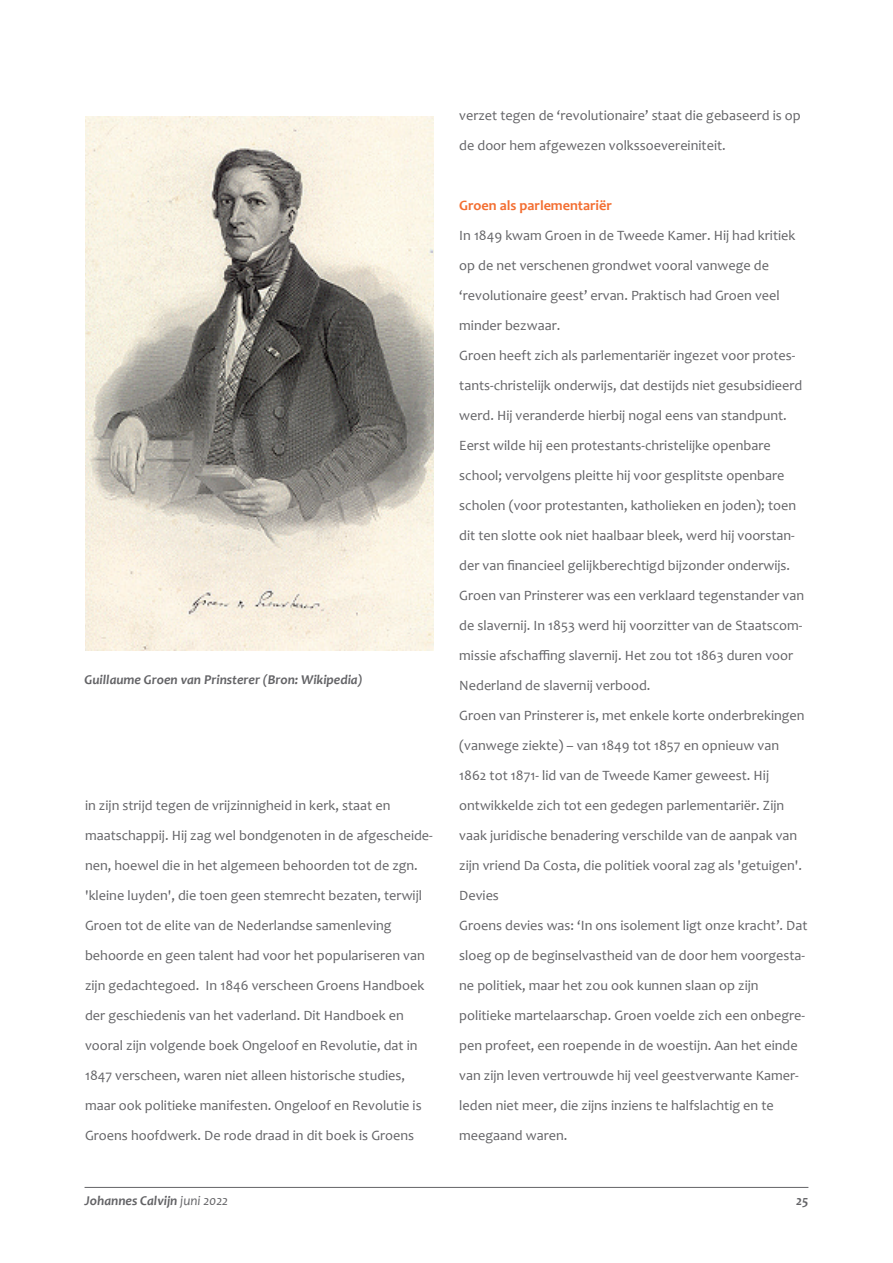
<style>
.page{position:relative;width:893px;height:1263px;background:#fff}
.page>*{position:absolute;margin:0;border:0;box-sizing:border-box;transform-origin:0 0}
.t1{font:14.25px/30px "Candara";color:#636366}
.t2{font:700 14.25px "Candara";color:#f36e31}
.t3{font:italic 700 13.5px "Candara";color:#636366}
.s1{font-weight:400}
</style>
<div class="page">
<hr style="left:85px;top:1187px;width:723px;height:1px;background:#636366">
<img style="left:85px;top:117px;width:349px;height:534px">
<p class="t3" style="left:85px;top:671px;width:279px">Guillaume Groen van Prinsterer (Bron: Wikipedia)</p>
<p class="t1" style="left:85px;top:790px;width:349px">in zijn strijd tegen de vrijzinnigheid in kerk, staat en maatschappij. Hij zag wel bondgenoten in de afgescheide&shy;nen, hoewel die in het algemeen behoorden tot de zgn. 'kleine luyden', die toen geen stemrecht bezaten, terwijl Groen tot de elite van de Nederlandse samenleving behoorde en geen talent had voor het populariseren van zijn gedachtegoed. In 1846 verscheen Groens Handboek der geschiedenis van het vaderland. Dit Handboek en vooral zijn volgende boek Ongeloof en Revolutie, dat in 1847 verscheen, waren niet alleen historische studies, maar ook politieke manifesten. Ongeloof en Revolutie is Groens hoofdwerk. De rode draad in dit boek is Groens</p>
<p class="t1" style="left:459px;top:100px;width:343px">verzet tegen de ‘revolutionaire’ staat die gebaseerd is op de door hem afgewezen volkssoevereiniteit.</p>
<p class="t2" style="left:459px;top:197px;width:154px">Groen als parlementariër</p>
<p class="t1" style="left:459px;top:220px;width:350px">In 1849 kwam Groen in de Tweede Kamer. Hij had kritiek op de net verschenen grondwet vooral vanwege de ‘revolutionaire geest’ ervan. Praktisch had Groen veel minder bezwaar.<br>Groen heeft zich als parlementariër ingezet voor protes&shy;tants-christelijk onderwijs, dat destijds niet gesubsidieerd werd. Hij veranderde hierbij nogal eens van standpunt.<br>Eerst wilde hij een protestants-christelijke openbare school; vervolgens pleitte hij voor gesplitste openbare scholen (voor protestanten, katholieken en joden); toen dit ten slotte ook niet haalbaar bleek, werd hij voorstan&shy;der van financieel gelijkberechtigd bijzonder onderwijs.<br>Groen van Prinsterer was een verklaard tegenstander van de slavernij. In 1853 werd hij voorzitter van de Staatscom&shy;missie afschaffing slavernij. Het zou tot 1863 duren voor Nederland de slavernij verbood.<br>Groen van Prinsterer is, met enkele korte onderbrekingen (vanwege ziekte) – van 1849 tot 1857 en opnieuw van 1862 tot 1871- lid van de Tweede Kamer geweest. Hij ontwikkelde zich tot een gedegen parlementariër. Zijn vaak juridische benadering verschilde van de aanpak van zijn vriend Da Costa, die politiek vooral zag als 'getuigen'.<br>Devies<br>Groens devies was: ‘In ons isolement ligt onze kracht’. Dat sloeg op de beginselvastheid van de door hem voorgesta&shy;ne politiek, maar het zou ook kunnen slaan op zijn politieke martelaarschap. Groen voelde zich een onbegre&shy;pen profeet, een roepende in de woestijn. Aan het einde van zijn leven vertrouwde hij veel geestverwante Kamer&shy;leden niet meer, die zijns inziens te halfslachtig en te meegaand waren.</p>
<p class="t3" style="left:85px;top:1192px;width:145px">Johannes Calvijn <span class="s1">juni 2022</span></p>
<p class="t3" style="left:796px;top:1192px;width:14px">25</p>
</div>
